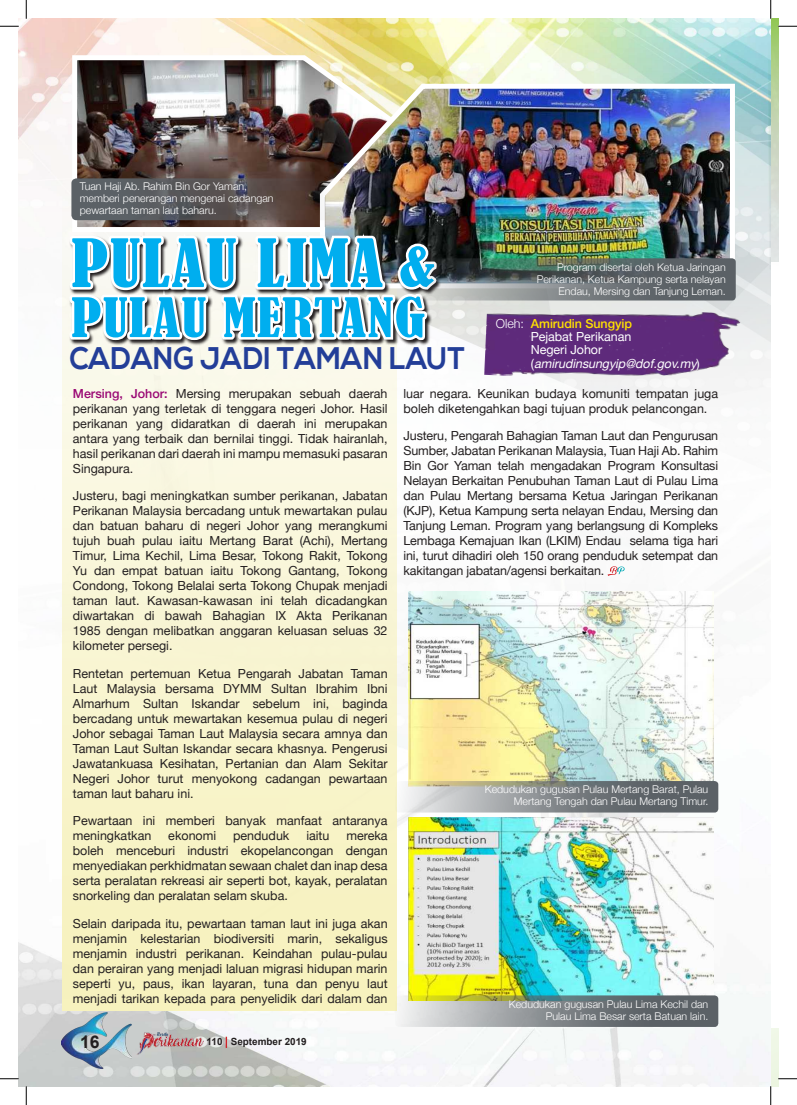
<style>
.page{position:relative;width:797px;height:1105px;background:#fff}
.page>*{position:absolute;margin:0;border:0;box-sizing:border-box;transform-origin:0 0}
.t1{font:condensed 61.88px "Bernard";letter-spacing:.025em;color:#00aeef;scale:1.11 1}
.t2{font:condensed 50.5px "Bernard";letter-spacing:.025em;color:#00aeef;scale:1.11 1}
.t3{font:700 31.25px "Nexa";color:#233e98;scale:.92 1}
.t4{font:700 17.5px "Arial";color:#231f20}
.t5{font:12.5px/15px "Helvetica Neue";color:#231f20;text-align:justify}
.t6{font:12.5px/13.1px "Helvetica Neue";letter-spacing:-.005em;color:#fff}
.t7{font:300 10.62px/11.9px "Helvetica Neue";color:#fff;text-align:right}
.t8{font:700 9.88px "Arial";color:#231f20}
.s1{font-size:50.5px}
.s2{font-weight:300}
.s3{font-weight:500;color:#ffe101}
.s4{font-style:italic}
.s5{font-weight:500;color:#9a0874}
</style>
<div class="page">
<div style="left:771px;top:552px;width:7px;height:534px;background:#eef6e4"></div>
<div style="left:771px;top:263px;width:7px;height:765px;background:#fff"></div>
<svg style="left:770px;top:19px;width:8px;height:277px;background:#c9dbbf"></svg>
<img style="left:19px;top:19px;width:751px;height:335px">
<img style="left:19px;top:354px;width:752px;height:732px">
<svg style="left:63px;top:199px;width:334px;height:812px;background:#f7f4cc"></svg>
<img style="left:409px;top:591px;width:304px;height:190px">
<img style="left:409px;top:818px;width:304px;height:177px">
<img style="left:70px;top:53px;width:338px;height:164px">
<img style="left:315px;top:81px;width:422px;height:210px">
<svg style="left:607px;top:566px;width:17px;height:10px"></svg>
<img style="left:484px;top:303px;width:256px;height:83px">
<svg style="left:65px;top:217px;width:375px;height:264px"></svg>
<svg style="left:395px;top:781px;width:323px;height:31px;background:#8f9292"></svg>
<svg style="left:421px;top:258px;width:314px;height:42px;background:#687271"></svg>
<svg style="left:395px;top:995px;width:323px;height:32px;background:#8d938c"></svg>
<svg style="left:71px;top:178px;width:293px;height:42px;background:#615d5d"></svg>
<img style="left:62px;top:1013px;width:70px;height:55px">
<img style="left:137px;top:1032px;width:66px;height:22px">
<svg style="left:0;top:25px;width:19px;height:2px"></svg>
<svg style="left:778px;top:25px;width:19px;height:2px"></svg>
<svg style="left:0;top:1078px;width:19px;height:1px"></svg>
<svg style="left:778px;top:1078px;width:19px;height:1px"></svg>
<svg style="left:25px;top:0;width:2px;height:19px"></svg>
<svg style="left:25px;top:1086px;width:2px;height:19px"></svg>
<svg style="left:770px;top:0;width:1px;height:19px"></svg>
<svg style="left:770px;top:1086px;width:1px;height:19px"></svg>
<p class="t7" style="left:80px;top:179px;width:195px;text-align:left">Tuan Haji Ab. Rahim Bin Gor Yaman, memberi penerangan mengenai cadangan pewartaan taman laut baharu.</p>
<h1 class="t1" style="left:71px;top:227px;width:329px">PULAU LIMA <span class="s1">&amp;</span></h1>
<h2 class="t2" style="left:71px;top:288px;width:320px">PULAU MERTANG</h2>
<h3 class="t3" style="left:69px;top:340px;width:432px">CADANG JADI TAMAN LAUT</h3>
<p class="t7" style="left:536px;top:261px;width:190px">Program disertai oleh Ketua Jaringan<br>Perikanan, Ketua Kampung serta nelayan<br>Endau, Mersing dan Tanjung Leman.</p>
<p class="t6" style="left:531px;top:318px;width:171px;text-indent:-35px"><span class="s2">Oleh:</span> <span class="s3">Amirudin Sungyip<br></span>Pejabat Perikanan<br>Negeri Johor<br>( <span class="s4">amirudinsungyip@dof.gov.my</span>)</p>
<p class="t5" style="left:73px;top:387px;width:316px"><span class="s5">Mersing, Johor:</span> Mersing merupakan sebuah daerah perikanan yang terletak di tenggara negeri Johor. Hasil perikanan yang didaratkan di daerah ini merupakan antara yang terbaik dan bernilai tinggi. Tidak hairanlah, hasil perikanan dari daerah ini mampu memasuki pasaran Singapura.</p>
<p class="t5" style="left:73px;top:489px;width:316px">Justeru, bagi meningkatkan sumber perikanan, Jabatan Perikanan Malaysia bercadang untuk mewartakan pulau dan batuan baharu di negeri Johor yang merangkumi tujuh buah pulau iaitu Mertang Barat (Achi), Mertang Timur, Lima Kechil, Lima Besar, Tokong Rakit, Tokong Yu dan empat batuan iaitu Tokong Gantang, Tokong Condong, Tokong Belalai serta Tokong Chupak menjadi taman laut. Kawasan-kawasan ini telah dicadangkan diwartakan di bawah Bahagian IX Akta Perikanan 1985 dengan melibatkan anggaran keluasan seluas 32 kilometer persegi.</p>
<p class="t5" style="left:73px;top:667px;width:316px">Rentetan pertemuan Ketua Pengarah Jabatan Taman Laut Malaysia bersama DYMM Sultan Ibrahim Ibni Almarhum Sultan Iskandar sebelum ini, baginda bercadang untuk mewartakan kesemua pulau di negeri Johor sebagai Taman Laut Malaysia secara amnya dan Taman Laut Sultan Iskandar secara khasnya. Pengerusi Jawatankuasa Kesihatan, Pertanian dan Alam Sekitar Negeri Johor turut menyokong cadangan pewartaan taman laut baharu ini.</p>
<p class="t5" style="left:73px;top:814px;width:316px">Pewartaan ini memberi banyak manfaat antaranya meningkatkan</p>
<p class="t5" style="left:73px;top:829px;width:316px;text-indent:273px">mereka boleh menceburi industri ekopelancongan dengan menyediakan perkhidmatan sewaan chalet dan inap desa serta peralatan rekreasi air seperti bot, kayak, peralatan snorkeling dan peralatan selam skuba.</p>
<p class="t5" style="left:73px;top:917px;width:316px">Selain daripada itu, pewartaan taman laut ini juga akan menjamin kelestarian biodiversiti marin, sekaligus menjamin industri perikanan. Keindahan pulau-pulau dan perairan yang menjadi laluan migrasi hidupan marin seperti yu, paus, ikan layaran, tuna dan penyu laut menjadi tarikan kepada para penyelidik dari dalam dan</p>
<p class="t5" style="left:168px;top:829px;width:49px">ekonomi</p>
<p class="t5" style="left:233px;top:829px;width:58px">penduduk</p>
<p class="t5" style="left:306px;top:829px;width:25px">iaitu</p>
<h3 class="t4" style="left:80px;top:1030px;width:21px">16</h3>
<p class="t8" style="left:206px;top:1035px;width:102px">110 September 2019</p>
<p class="t5" style="left:403px;top:386px;width:316px">luar negara. Keunikan budaya komuniti tempatan juga boleh diketengahkan bagi tujuan produk pelancongan.</p>
<p class="t5" style="left:403px;top:429px;width:316px">Justeru, Pengarah Bahagian Taman Laut dan Pengurusan Sumber, Jabatan Perikanan Malaysia, Tuan Haji Ab. Rahim Bin Gor Yaman telah mengadakan Program Konsultasi Nelayan Berkaitan Penubuhan Taman Laut di Pulau Lima dan Pulau Mertang bersama Ketua Jaringan Perikanan (KJP), Ketua Kampung serta nelayan Endau, Mersing dan Tanjung Leman. Program yang berlangsung di Kompleks Lembaga Kemajuan Ikan (LKIM) Endau selama tiga hari ini, turut dihadiri oleh 150 orang penduduk setempat dan kakitangan jabatan/agensi berkaitan.</p>
<p class="t7" style="left:485px;top:783px;width:225px">Kedudukan gugusan Pulau Mertang Barat, Pulau<br>Mertang Tengah dan Pulau Mertang Timur.</p>
<p class="t7" style="left:509px;top:997px;width:201px">Kedudukan gugusan Pulau Lima Kechil dan<br>Pulau Lima Besar serta Batuan lain.</p>
</div>
